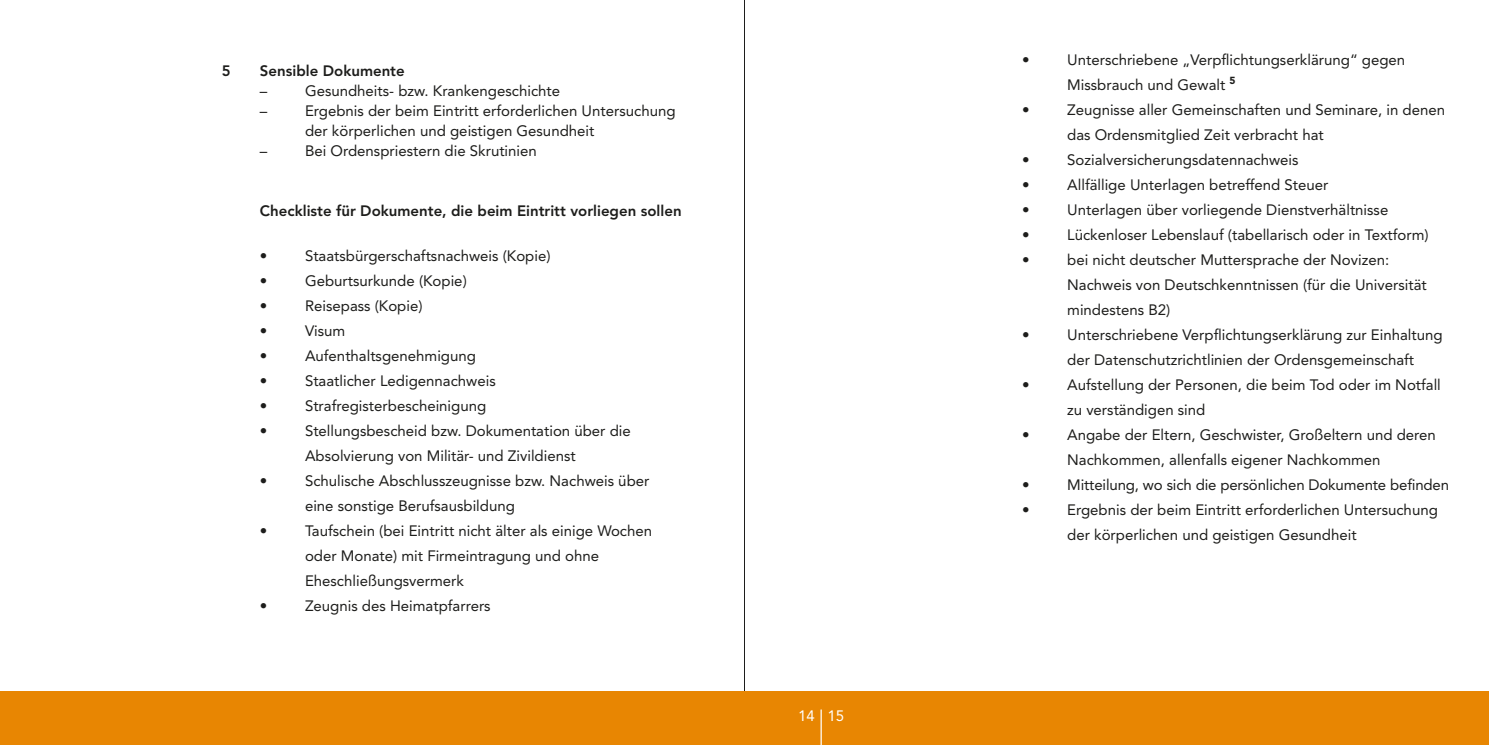
<style>
.page{position:relative;width:1489px;height:745px;background:#fff}
.page>*{position:absolute;margin:0;border:0;box-sizing:border-box;transform-origin:0 0}
.fließ{font:15px/25px "Avenir LT Std";color:#1d1d1b}
.fließ-2{font:800 15px "Avenir LT Std";color:#1d1d1b}
.t1{font:15px "Avenir LT Std";color:#fff}
</style>
<div class="page">
<hr style="left:744px;top:0;width:1px;height:691px;background:#1d1d1b">
<div style="left:0;top:691px;width:1488px;height:53px;background:#e88602"></div>
<hr style="left:820px;top:709px;width:1px;height:35px;background:#fff">
<p class="fließ-2" style="left:222px;top:61px;width:10px">5</p>
<p class="fließ-2" style="left:260px;top:61px;width:146px">Sensible Dokumente</p>
<p class="fließ" style="left:260px;top:78px;width:9px">–</p>
<p class="fließ" style="left:305px;top:78px;width:257px">Gesundheits- bzw. Krankengeschichte</p>
<p class="fließ" style="left:260px;top:98px;width:9px">–</p>
<p class="fließ" style="left:305px;top:100px;width:372px;line-height:20px">Ergebnis der beim Eintritt erforderlichen Untersuchung der körperlichen und geistigen Gesundheit</p>
<p class="fließ" style="left:260px;top:138px;width:9px">–</p>
<p class="fließ" style="left:305px;top:138px;width:233px">Bei Ordenspriestern die Skrutinien</p>
<p class="fließ-2" style="left:260px;top:201px;width:423px">Checkliste für Dokumente, die beim Eintritt vorliegen sollen</p>
<p class="fließ" style="left:260px;top:243px;width:9px">•</p>
<p class="fließ" style="left:305px;top:243px;width:247px">Staatsbürgerschaftsnachweis (Kopie)</p>
<p class="fließ" style="left:260px;top:268px;width:9px">•</p>
<p class="fließ" style="left:305px;top:268px;width:163px">Geburtsurkunde (Kopie)</p>
<p class="fließ" style="left:260px;top:293px;width:9px">•</p>
<p class="fließ" style="left:305px;top:293px;width:119px">Reisepass (Kopie)</p>
<p class="fließ" style="left:260px;top:318px;width:9px">•</p>
<p class="fließ" style="left:305px;top:318px;width:42px">Visum</p>
<p class="fließ" style="left:260px;top:343px;width:9px">•</p>
<p class="fließ" style="left:305px;top:343px;width:172px">Aufenthaltsgenehmigung</p>
<p class="fließ" style="left:260px;top:368px;width:9px">•</p>
<p class="fließ" style="left:305px;top:368px;width:192px">Staatlicher Ledigennachweis</p>
<p class="fließ" style="left:260px;top:393px;width:9px">•</p>
<p class="fließ" style="left:305px;top:393px;width:183px">Strafregisterbescheinigung</p>
<p class="fließ" style="left:260px;top:418px;width:9px">•</p>
<p class="fließ" style="left:305px;top:418px;width:327px">Stellungsbescheid bzw. Dokumentation über die<br>Absolvierung von Militär- und Zivildienst</p>
<p class="fließ" style="left:260px;top:468px;width:9px">•</p>
<p class="fließ" style="left:305px;top:468px;width:346px">Schulische Abschlusszeugnisse bzw. Nachweis über</p>
<p class="fließ" style="left:305px;top:493px;width:211px">eine sonstige Berufsausbildung</p>
<p class="fließ" style="left:260px;top:518px;width:9px">•</p>
<p class="fließ" style="left:305px;top:518px;width:349px">Taufschein (bei Eintritt nicht älter als einige Wochen oder Monate) mit Firmeintragung und ohne</p>
<p class="fließ" style="left:305px;top:568px;width:160px">Eheschließungsvermerk</p>
<p class="fließ" style="left:260px;top:593px;width:9px">•</p>
<p class="fließ" style="left:305px;top:593px;width:187px">Zeugnis des Heimatpfarrers</p>
<p class="t1" style="left:798px;top:706px;width:47px">14 15</p>
<p class="fließ" style="left:1022px;top:47px;width:9px">•</p>
<p class="fließ" style="left:1067px;top:47px;width:339px">Unterschriebene „Verpflichtungserklärung“ gegen</p>
<p class="fließ" style="left:1067px;top:72px;width:170px">Missbrauch und Gewalt <sup>5</sup></p>
<p class="fließ" style="left:1022px;top:97px;width:9px">•</p>
<p class="fließ" style="left:1067px;top:97px;width:379px">Zeugnisse aller Gemeinschaften und Seminare, in denen das Ordensmitglied Zeit verbracht hat</p>
<p class="fließ" style="left:1022px;top:147px;width:9px">•</p>
<p class="fließ" style="left:1067px;top:147px;width:233px">Sozialversicherungsdatennachweis</p>
<p class="fließ" style="left:1022px;top:172px;width:9px">•</p>
<p class="fließ" style="left:1067px;top:172px;width:263px">Allfällige Unterlagen betreffend Steuer</p>
<p class="fließ" style="left:1022px;top:197px;width:9px">•</p>
<p class="fließ" style="left:1067px;top:197px;width:322px">Unterlagen über vorliegende Dienstverhältnisse</p>
<p class="fließ" style="left:1022px;top:222px;width:9px">•</p>
<p class="fließ" style="left:1067px;top:222px;width:363px">Lückenloser Lebenslauf (tabellarisch oder in Textform)</p>
<p class="fließ" style="left:1022px;top:247px;width:9px">•</p>
<p class="fließ" style="left:1067px;top:247px;width:361px">bei nicht deutscher Muttersprache der Novizen:<br>Nachweis von Deutschkenntnissen (für die Universität mindestens B2)</p>
<p class="fließ" style="left:1022px;top:322px;width:9px">•</p>
<p class="fließ" style="left:1067px;top:322px;width:377px">Unterschriebene Verpflichtungserklärung zur Einhaltung der Datenschutzrichtlinien der Ordensgemeinschaft</p>
<p class="fließ" style="left:1022px;top:372px;width:9px">•</p>
<p class="fließ" style="left:1067px;top:372px;width:375px">Aufstellung der Personen, die beim Tod oder im Notfall zu verständigen sind</p>
<p class="fließ" style="left:1022px;top:422px;width:9px">•</p>
<p class="fließ" style="left:1067px;top:422px;width:370px">Angabe der Eltern, Geschwister, Großeltern und deren<br>Nachkommen, allenfalls eigener Nachkommen</p>
<p class="fließ" style="left:1022px;top:472px;width:9px">•</p>
<p class="fließ" style="left:1067px;top:472px;width:383px">Mitteilung, wo sich die persönlichen Dokumente befinden</p>
<p class="fließ" style="left:1022px;top:497px;width:9px">•</p>
<p class="fließ" style="left:1067px;top:497px;width:372px">Ergebnis der beim Eintritt erforderlichen Untersuchung der körperlichen und geistigen Gesundheit</p>
</div>
